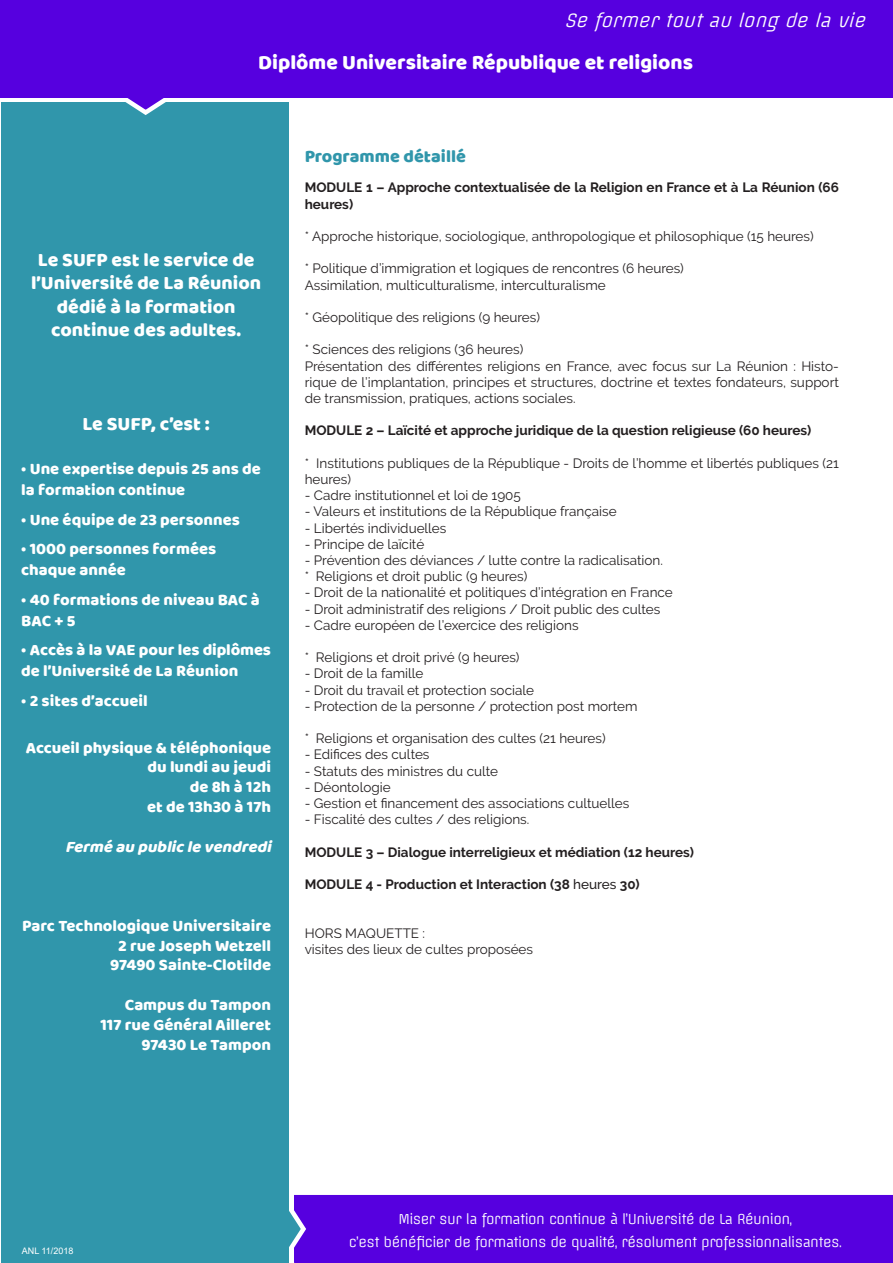
<style>
.page{position:relative;width:893px;height:1263px;background:#fff}
.page>*{position:absolute;margin:0;border:0;box-sizing:border-box;transform-origin:0 0}
.t1{font:21px "Baloo Thambi";color:#fff}
.t2{font:19.5px/23.4px "Baloo Da";color:#fff;text-align:center}
.t3{font:italic 18px "Offside";color:#fff}
.t4{font:18px "Baloo Thambi";color:#3096ab}
.t5{font:16.5px/21px "Baloo Da";color:#fff}
.t6{font:italic 16.5px "Baloo Da";color:#fff}
.t7{font:13.5px/16.2px "Raleway";color:#231f20;text-align:justify}
.t8{font:700 13.5px/16.2px "Raleway";color:#231f20}
.t9{font:13.5px "Offside";letter-spacing:-.04em;color:#fff}
.t10{font:9px "Arial";color:#fff}
.s1{font-weight:500}
</style>
<div class="page">
<svg style="left:288px;top:1184px;width:605px;height:79px;background:#6c26e2"></svg>
<div style="left:1px;top:102px;width:287px;height:1161px;background:#3096ab"></div>
<svg style="left:125px;top:98px;width:41px;height:17px"></svg>
<div style="left:0;top:0;width:893px;height:98px;background:#5600df"></div>
<p class="t3" style="left:564px;top:9px;width:308px">Se formertoutau long de lavie</p>
<p class="t1" style="left:258px;top:47px;width:436px">Diplôme Universitaire République et religions</p>
<p class="t2" style="left:31px;top:247px;width:232px">Le SUFP est le service de l’Université de La Réunion dédié à la formation continue des adultes.</p>
<p class="t2" style="left:82px;top:411px;width:129px">Le SUFP, c’est :</p>
<p class="t5" style="left:21px;top:458px;width:241px">• Une expertise depuis 25 ans de la formation continue</p>
<p class="t5" style="left:21px;top:508px;width:220px">• Une équipe de 23 personnes</p>
<p class="t5" style="left:21px;top:538px;width:196px">• 1000 personnes formées chaque année</p>
<p class="t5" style="left:21px;top:588px;width:240px">• 40 formations de niveau BAC à<br>BAC + 5</p>
<p class="t5" style="left:21px;top:639px;width:251px">• Accès à la VAE pour les diplômes de l’Université de La Réunion</p>
<p class="t5" style="left:21px;top:690px;width:128px">• 2 sites d’accueil</p>
<p class="t5" style="left:26px;top:736px;width:247px">Accueil physique &amp; téléphonique</p>
<p class="t5" style="left:147px;top:756px;width:125px">du lundi au jeudi</p>
<p class="t5" style="left:190px;top:776px;width:83px">de 8h à 12h</p>
<p class="t5" style="left:147px;top:796px;width:126px">et de 13h30 à 17h</p>
<p class="t6" style="left:65px;top:836px;width:213px">Ferméaupubliclevendredi</p>
<p class="t5" style="left:22px;top:914px;width:250px">Parc Technologique Universitaire</p>
<p class="t5" style="left:118px;top:934px;width:154px">2 rue Joseph Wetzell</p>
<p class="t5" style="left:110px;top:954px;width:163px">97490 Sainte-Clotilde</p>
<p class="t5" style="left:125px;top:994px;width:148px">Campus du Tampon</p>
<p class="t5" style="left:100px;top:1013px;width:172px">117 rue Général Ailleret</p>
<p class="t5" style="left:141px;top:1033px;width:131px">97430 Le Tampon</p>
<p class="t4" style="left:305px;top:143px;width:163px">Programme détaillé</p>
<p class="t8" style="left:305px;top:180px;width:536px">MODULE 1 – Approche contextualisée de la Religion en France et à La Réunion (66 heures)</p>
<p class="t7" style="left:305px;top:228px;width:510px">* Approche historique, sociologique, anthropologique et philosophique (15 heures)</p>
<p class="t7" style="left:305px;top:260px;width:381px">* Politique d’immigration et logiques de rencontres (6 heures)</p>
<p class="t7" style="left:305px;top:277px;width:303px">Assimilation, multiculturalisme, interculturalisme</p>
<p class="t7" style="left:305px;top:309px;width:237px">* Géopolitique des religions (9 heures)</p>
<p class="t7" style="left:305px;top:341px;width:220px">* Sciences des religions (36 heures)</p>
<p class="t7" style="left:305px;top:358px;width:536px">Présentation des différentes religions en France, avec focus sur La Réunion : Histo&shy;rique de l’implantation, principes et structures, doctrine et textes fondateurs, support de transmission, pratiques, actions sociales.</p>
<p class="t8" style="left:305px;top:423px;width:508px">MODULE 2 – Laïcité et approche juridique de la question religieuse (60 heures)</p>
<p class="t7" style="left:305px;top:455px;width:536px">* Institutions publiques de la République - Droits de l’homme et libertés publiques (21 heures)</p>
<p class="t7" style="left:305px;top:487px;width:218px">- Cadre institutionnel et loi de 1905</p>
<p class="t7" style="left:305px;top:503px;width:313px">- Valeurs et institutions de la République française</p>
<p class="t7" style="left:305px;top:520px;width:143px">- Libertés individuelles</p>
<p class="t7" style="left:305px;top:536px;width:121px">- Principe de laïcité</p>
<p class="t7" style="left:305px;top:552px;width:360px">- Prévention des déviances / lutte contre la radicalisation.</p>
<p class="t7" style="left:305px;top:568px;width:224px">* Religions et droit public (9 heures)</p>
<p class="t7" style="left:305px;top:584px;width:370px">- Droit de la nationalité et politiques d’intégration en France</p>
<p class="t7" style="left:305px;top:601px;width:357px">- Droit administratif des religions / Droit public des cultes</p>
<p class="t7" style="left:305px;top:617px;width:275px">- Cadre européen de l’exercice des religions</p>
<p class="t7" style="left:305px;top:649px;width:216px">* Religions et droit privé (9 heures)</p>
<p class="t7" style="left:305px;top:665px;width:120px">- Droit de la famille</p>
<p class="t7" style="left:305px;top:682px;width:231px">- Droit du travail et protection sociale</p>
<p class="t7" style="left:305px;top:698px;width:334px">- Protection de la personne / protection post mortem</p>
<p class="t7" style="left:305px;top:730px;width:302px">* Religions et organisation des cultes (21 heures)</p>
<p class="t7" style="left:305px;top:746px;width:126px">- Edifices des cultes</p>
<p class="t7" style="left:305px;top:763px;width:195px">- Statuts des ministres du culte</p>
<p class="t7" style="left:305px;top:779px;width:87px">- Déontologie</p>
<p class="t7" style="left:305px;top:795px;width:326px">- Gestion et financement des associations cultuelles</p>
<p class="t7" style="left:305px;top:811px;width:226px">- Fiscalité des cultes / des religions.</p>
<p class="t8" style="left:305px;top:844px;width:391px">MODULE 3 – Dialogue interreligieux et médiation (12 heures)</p>
<p class="t8" style="left:305px;top:876px;width:336px">MODULE 4 - Production et Interaction (38 <span class="s1">heures</span> 30)</p>
<p class="t7" style="left:305px;top:925px;width:122px">HORS MAQUETTE :</p>
<p class="t7" style="left:305px;top:941px;width:230px">visites des lieux de cultes proposées</p>
<p class="t10" style="left:22px;top:1245px;width:53px">ANL 11/2018</p>
<p class="t9" style="left:398px;top:1211px;width:395px">Miser sur la formation continue à l’Université de La Réunion,</p>
<p class="t9" style="left:349px;top:1233px;width:495px">c’est bénéficier de formations de qualité, résolument professionnalisantes.</p>
</div>
